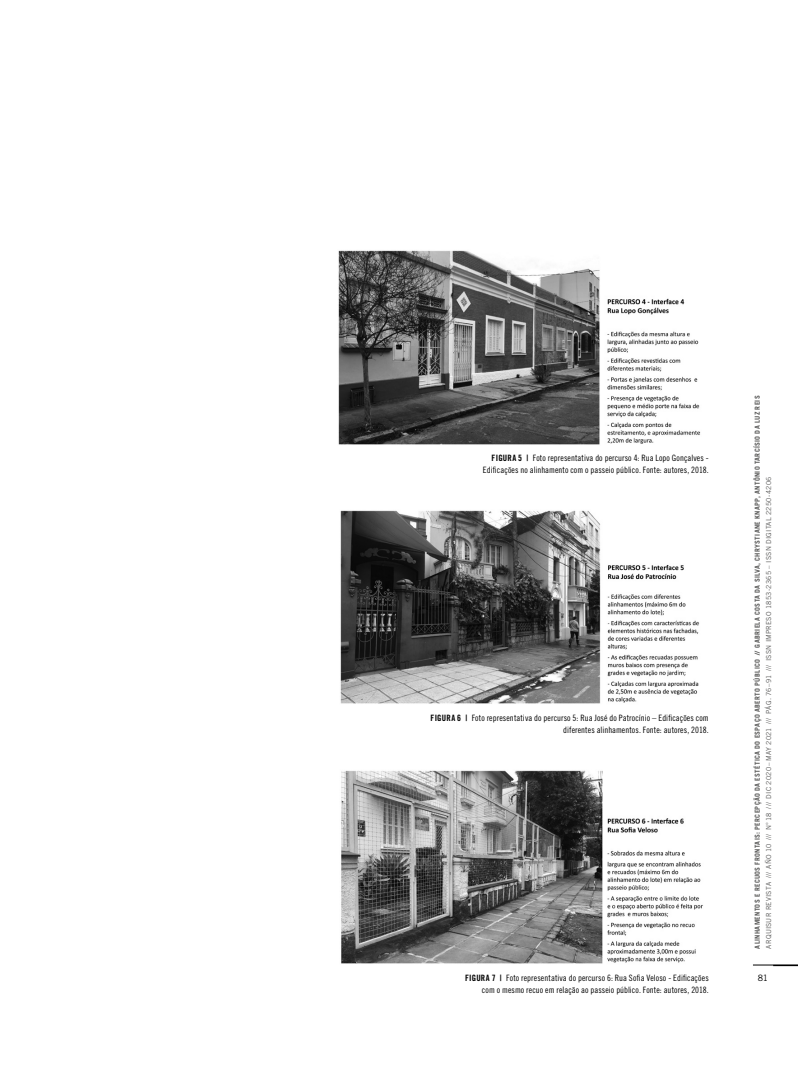
<style>
.page{position:relative;width:798px;height:1081px;background:#fff}
.page>*{position:absolute;margin:0;border:0;box-sizing:border-box;transform-origin:0 0}
.t1{font:8.75px/12.2px "Trade Gothic LT Std Cn 18";letter-spacing:.01em;color:#000;text-align:right}
.t2{font:8.75px "Trade Gothic LT Std";color:#000}
.t3{font:700 6.88px "Trade Gothic LT Std";letter-spacing:.05em;color:#575756}
.t4{font:6.88px "Trade Gothic LT Std";letter-spacing:.03em;color:#575756}
.s1{font-family:"Trade Gothic LT Std Bd Cn 20"}
</style>
<div class="page">
<img style="left:338px;top:250px;width:363px;height:195px">
<img style="left:340px;top:510px;width:360px;height:194px">
<img style="left:341px;top:770px;width:362px;height:194px">
<hr style="left:752px;top:965px;width:45px;height:1px;background:#000">
<p class="t1" style="left:483px;top:452px;width:227px"><span class="s1">FIGURA 5 |</span> Foto representativa do percurso 4: Rua Lopo Gonçalves -<br>Edificações no alinhamento com o passeio público. Fonte: autores, 2018.</p>
<p class="t1" style="left:430px;top:712px;width:279px"><span class="s1">FIGURA 6 |</span> Foto representativa do percurso 5: Rua José do Patrocínio – Edificações com diferentes alinhamentos. Fonte: autores, 2018.</p>
<p class="t1" style="left:465px;top:972px;width:245px"><span class="s1">FIGURA 7 |</span> Foto representativa do percurso 6: Rua Sofia Veloso - Edificações com o mesmo recuo em relação ao passeio público. Fonte: autores, 2018.</p>
<p class="t3" style="left:752px;top:948px;width:554px;rotate:-90deg">ALINHAMENTOS E RECUOS FRONTAIS: PERCEPÇÃO DA ESTÉTICA DO ESPAÇO ABERTO PÚBLICO // GABRIELA COSTA DA SILVA, CHRYSTIANE KNAPP, ANTÔNIO TARCÍSIO DA LUZ REIS</p>
<p class="t4" style="left:764px;top:948px;width:473px;rotate:-90deg">ARQUISUR REVISTA /// AÑO 10 /// N° 18 /// DIC 2020 – MAY 2021 /// PÁG. 76–91 /// ISSN IMPRESO 1853-2365 – ISSN DIGITAL 2250-4206</p>
<p class="t2" style="left:757px;top:972px;width:12px">81</p>
</div>
